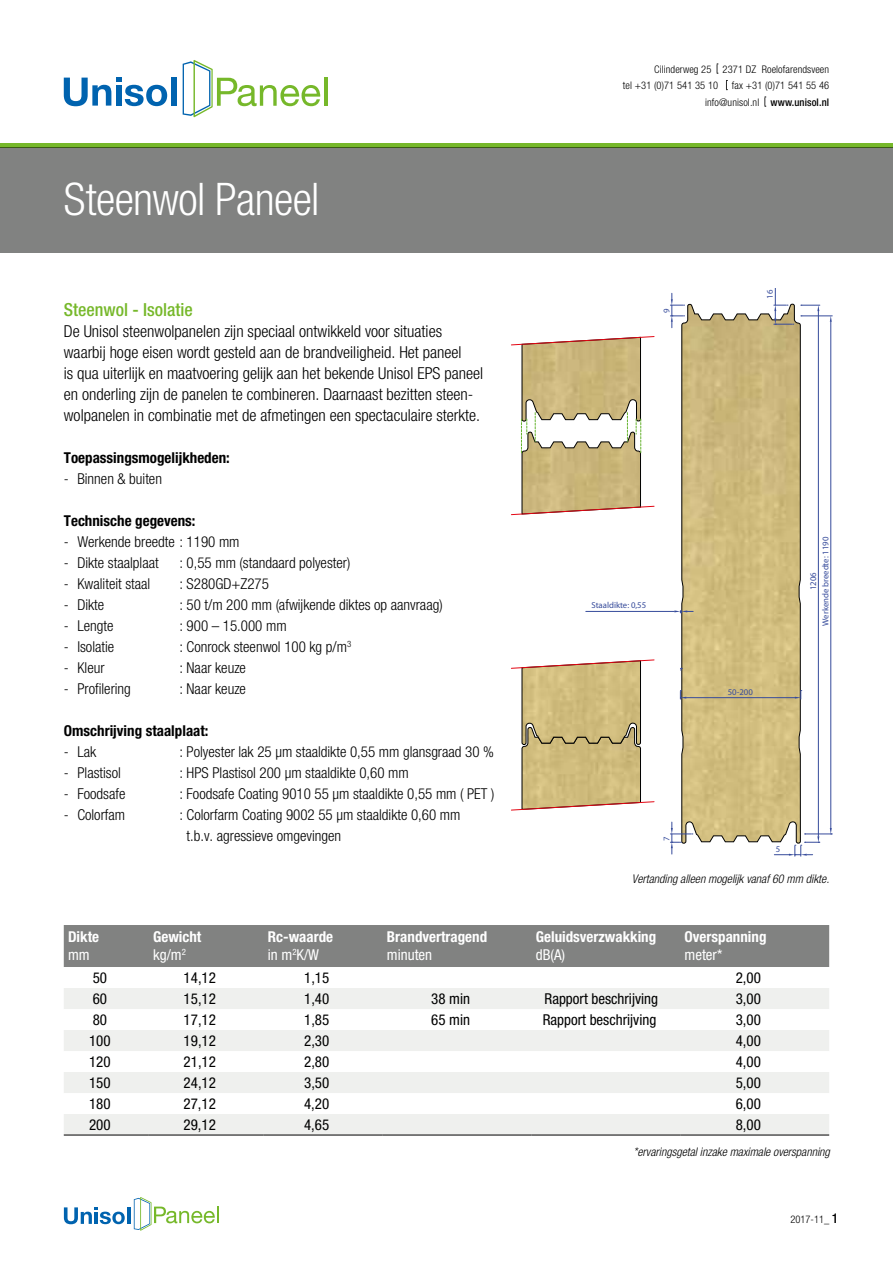
<style>
.page{position:relative;width:893px;height:1263px;background:#fff}
.page>*{position:absolute;margin:0;border:0;box-sizing:border-box;transform-origin:0 0}
.t1{font:300 condensed 45px "Helvetica Neue LT Std";letter-spacing:-.015em;color:#fff}
.t2{font:500 condensed 18px "Helvetica Neue LT Std";color:#76b82a}
.t3{font:300 condensed 16.5px/21px "Helvetica Neue LT Std";color:#000}
.t4{font:300 condensed 15px/21px "Helvetica Neue LT Std";color:#000}
.t5{font:condensed 15px "Helvetica Neue LT Std";color:#000}
.t6{font:700 condensed 15px/18px "Helvetica Neue LT Std";color:#fff}
.t7{font:700 condensed 15px "Helvetica Neue LT Std";color:#000}
.t8{font:condensed 15px "Helvetica Neue LT Std";color:#fff}
.t9{font:italic 300 condensed 12px "Helvetica Neue LT Std";color:#000}
.t10{font:300 condensed 10.5px/16.5px "Helvetica Neue LT Std";letter-spacing:.01em;color:#000}
.t11{font:8.7px/12.5px "Myriad Pro";color:#364b9b;text-align:center}
.s1{font-weight:400}
.s2{font-weight:500}
.s3{font-weight:500;font-size:13.5px}
</style>
<div class="page">
<svg style="left:64px;top:1207px;width:61px;height:17px"></svg>
<hr style="left:127px;top:1207px;width:3px;height:17px;background:#0063af">
<svg style="left:134px;top:1197px;width:85px;height:34px"></svg>
<hr style="left:324px;top:78px;width:3px;height:28px;background:#76b82a">
<svg style="left:64px;top:78px;width:103px;height:28px"></svg>
<div style="left:171px;top:78px;width:6px;height:28px;background:#0063af"></div>
<svg style="left:183px;top:60px;width:137px;height:57px"></svg>
<div style="left:0;top:143px;width:893px;height:5px;background:#76b82a"></div>
<div style="left:0;top:148px;width:893px;height:105px;background:#818281"></div>
<svg style="left:681px;top:303px;width:120px;height:540px;background:#d0bc81"></svg>
<svg style="left:511px;top:659px;width:144px;height:152px"></svg>
<svg style="left:511px;top:336px;width:144px;height:179px"></svg>
<hr style="left:818px;top:311px;width:1px;height:525px;background:#364b9b">
<hr style="left:802px;top:316px;width:30px;height:1px;background:#364b9b">
<hr style="left:830px;top:322px;width:1px;height:506px;background:#364b9b">
<svg style="left:830px;top:316px;width:2px;height:6px"></svg>
<svg style="left:801px;top:305px;width:19px;height:12px"></svg>
<hr style="left:686px;top:697px;width:109px;height:1px;background:#364b9b">
<svg style="left:774px;top:828px;width:58px;height:28px"></svg>
<svg style="left:670px;top:822px;width:23px;height:32px"></svg>
<svg style="left:670px;top:293px;width:14px;height:35px"></svg>
<svg style="left:774px;top:288px;width:20px;height:37px"></svg>
<svg style="left:795px;top:690px;width:7px;height:9px"></svg>
<svg style="left:680px;top:690px;width:6px;height:9px"></svg>
<hr style="left:586px;top:611px;width:88px;height:1px;background:#364b9b">
<svg style="left:674px;top:610px;width:19px;height:3px"></svg>
<div style="left:64px;top:925px;width:765px;height:42px;background:#818281"></div>
<svg style="left:64px;top:988px;width:765px;height:147px;fill:#eff0ee"></svg>
<hr style="left:64px;top:1135px;width:85px;height:1px;background:#000">
<hr style="left:149px;top:1135px;width:115px;height:1px;background:#000">
<hr style="left:264px;top:1135px;width:119px;height:1px;background:#000">
<hr style="left:383px;top:1135px;width:148px;height:1px;background:#000">
<hr style="left:531px;top:1135px;width:149px;height:1px;background:#000">
<hr style="left:680px;top:1135px;width:149px;height:1px;background:#000">
<h1 class="t1" style="left:64px;top:173px;width:257px">Steenwol Paneel</h1>
<p class="t2" style="left:64px;top:299px;width:130px">Steenwol - Isolatie</p>
<p class="t3" style="left:64px;top:320px;width:421px">De Unisol steenwolpanelen zijn speciaal ontwikkeld voor situaties waarbij hoge eisen wordt gesteld aan de brandveiligheid. Het paneel<br>is qua uiterlijk en maatvoering gelijk aan het bekende Unisol EPS paneel en onderling zijn de panelen te combineren. Daarnaast bezitten steen&shy;wolpanelen in combinatie met de afmetingen een spectaculaire sterkte.</p>
<p class="t7" style="left:64px;top:448px;width:167px">Toepassingsmogelijkheden:</p>
<p class="t4" style="left:64px;top:468px;width:100px">- Binnen &amp; buiten</p>
<p class="t7" style="left:64px;top:511px;width:133px">Technische gegevens:</p>
<p class="t4" style="left:64px;top:531px;width:177px">- Werkende breedte : 1190 mm</p>
<p class="t4" style="left:64px;top:552px;width:96px">- Dikte staalplaat</p>
<p class="t4" style="left:179px;top:552px;width:172px">: 0,55 mm (standaard polyester)</p>
<p class="t4" style="left:64px;top:573px;width:88px">- Kwaliteit staal</p>
<p class="t4" style="left:179px;top:573px;width:91px">: S280GD+Z275</p>
<p class="t4" style="left:64px;top:594px;width:42px">- Dikte</p>
<p class="t4" style="left:179px;top:594px;width:265px">: 50 t/m 200 mm (afwijkende diktes op aanvraag)</p>
<p class="t4" style="left:64px;top:615px;width:51px">- Lengte</p>
<p class="t4" style="left:179px;top:615px;width:109px">: 900 – 15.000 mm</p>
<p class="t4" style="left:64px;top:636px;width:52px">- Isolatie</p>
<p class="t4" style="left:179px;top:636px;width:173px">: Conrock steenwol 100 kg p/m<sup>3</sup></p>
<p class="t4" style="left:64px;top:657px;width:42px">- Kleur</p>
<p class="t4" style="left:179px;top:657px;width:68px">: Naar keuze</p>
<p class="t4" style="left:64px;top:678px;width:69px">- Profilering</p>
<p class="t4" style="left:179px;top:678px;width:68px">: Naar keuze</p>
<p class="t7" style="left:64px;top:721px;width:146px">Omschrijving staalplaat:</p>
<p class="t4" style="left:64px;top:741px;width:34px">- Lak</p>
<p class="t4" style="left:179px;top:741px;width:316px">: Polyester lak 25 μm staaldikte 0,55 mm glansgraad 30 %</p>
<p class="t4" style="left:64px;top:762px;width:59px">- Plastisol</p>
<p class="t4" style="left:179px;top:762px;width:231px">: HPS Plastisol 200 μm staaldikte 0,60 mm</p>
<p class="t4" style="left:64px;top:783px;width:63px">- Foodsafe</p>
<p class="t4" style="left:179px;top:783px;width:317px">: Foodsafe Coating 9010 55 μm staaldikte 0,55 mm ( PET )</p>
<p class="t4" style="left:64px;top:804px;width:63px">- Colorfam</p>
<p class="t4" style="left:187px;top:804px;width:275px;text-indent:-7px">: Colorfarm Coating 9002 55 μm staaldikte 0,60 mm t.b.v. agressieve omgevingen</p>
<p class="t6" style="left:68px;top:928px;width:33px">Dikte</p>
<p class="t8" style="left:68px;top:946px;width:23px">mm</p>
<p class="t6" style="left:153px;top:928px;width:50px">Gewicht <span class="s1">kg/m</span><sup>2</sup></p>
<p class="t6" style="left:268px;top:928px;width:67px">Rc-waarde <span class="s1">in m</span><sup>2</sup><span class="s1">K/W</span></p>
<p class="t6" style="left:387px;top:928px;width:102px">Brandvertragend</p>
<p class="t8" style="left:387px;top:946px;width:47px">minuten</p>
<p class="t10" style="left:623px;top:61px;width:208px;text-indent:31px">Cilinderweg 25 2371 DZ Roelofarendsveen tel +31 (0)71 541 35 10</p>
<p class="t10" style="left:705px;top:77px;width:126px;text-align:right">fax +31 (0)71 541 55 46 info@unisol.nl <span class="s2">www.unisol.nl</span></p>
<p class="t11" style="left:660px;top:313px;width:6px;rotate:-90deg">9</p>
<p class="t11" style="left:764px;top:299px;width:10px;rotate:-90deg">16</p>
<p class="t11" style="left:591px;top:599px;width:56px">Staaldikte: 0,55</p>
<p class="t11" style="left:660px;top:841px;width:6px;rotate:-90deg">7</p>
<p class="t11" style="left:728px;top:686px;width:27px">50-200</p>
<p class="t11" style="left:807px;top:626px;width:90px;rotate:-90deg">1206<br>Werkende breedte: 1190</p>
<p class="t11" style="left:776px;top:843px;width:6px">5</p>
<p class="t9" style="left:632px;top:872px;width:199px">Vertanding alleen mogelijk vanaf 60 mm dikte.</p>
<p class="t6" style="left:536px;top:928px;width:122px">Geluidsverzwakking</p>
<p class="t8" style="left:536px;top:946px;width:31px">dB(A)</p>
<p class="t6" style="left:685px;top:928px;width:83px">Overspanning</p>
<p class="t8" style="left:685px;top:946px;width:39px">meter*</p>
<p class="t5" style="left:93px;top:969px;width:16px">50</p>
<p class="t5" style="left:184px;top:969px;width:34px">14,12</p>
<p class="t5" style="left:304px;top:969px;width:27px">1,15</p>
<p class="t5" style="left:736px;top:969px;width:27px">2,00</p>
<p class="t5" style="left:93px;top:990px;width:16px">60</p>
<p class="t5" style="left:184px;top:990px;width:34px">15,12</p>
<p class="t5" style="left:304px;top:990px;width:27px">1,40</p>
<p class="t5" style="left:431px;top:990px;width:40px">38 min</p>
<p class="t5" style="left:545px;top:990px;width:115px">Rapport beschrijving</p>
<p class="t5" style="left:736px;top:990px;width:27px">3,00</p>
<p class="t5" style="left:93px;top:1011px;width:16px">80</p>
<p class="t5" style="left:184px;top:1011px;width:34px">17,12</p>
<p class="t5" style="left:304px;top:1011px;width:27px">1,85</p>
<p class="t5" style="left:431px;top:1011px;width:40px">65 min</p>
<p class="t5" style="left:543px;top:1011px;width:115px">Rapport beschrijving</p>
<p class="t5" style="left:736px;top:1011px;width:27px">3,00</p>
<p class="t5" style="left:89px;top:1032px;width:23px">100</p>
<p class="t5" style="left:184px;top:1032px;width:34px">19,12</p>
<p class="t5" style="left:304px;top:1032px;width:27px">2,30</p>
<p class="t5" style="left:736px;top:1032px;width:27px">4,00</p>
<p class="t5" style="left:89px;top:1053px;width:23px">120</p>
<p class="t5" style="left:184px;top:1053px;width:34px">21,12</p>
<p class="t5" style="left:304px;top:1053px;width:27px">2,80</p>
<p class="t5" style="left:736px;top:1053px;width:27px">4,00</p>
<p class="t5" style="left:89px;top:1074px;width:23px">150</p>
<p class="t5" style="left:184px;top:1074px;width:34px">24,12</p>
<p class="t5" style="left:304px;top:1074px;width:27px">3,50</p>
<p class="t5" style="left:736px;top:1074px;width:27px">5,00</p>
<p class="t5" style="left:89px;top:1095px;width:23px">180</p>
<p class="t5" style="left:184px;top:1095px;width:34px">27,12</p>
<p class="t5" style="left:304px;top:1095px;width:27px">4,20</p>
<p class="t5" style="left:736px;top:1095px;width:27px">6,00</p>
<p class="t5" style="left:89px;top:1116px;width:23px">200</p>
<p class="t5" style="left:184px;top:1116px;width:34px">29,12</p>
<p class="t5" style="left:304px;top:1116px;width:27px">4,65</p>
<p class="t5" style="left:736px;top:1116px;width:27px">8,00</p>
<p class="t9" style="left:633px;top:1145px;width:198px">*ervaringsgetal inzake maximale overspanning</p>
<p class="t10" style="left:790px;top:1211px;width:49px">2017-11_ <span class="s3">1</span></p>
</div>
